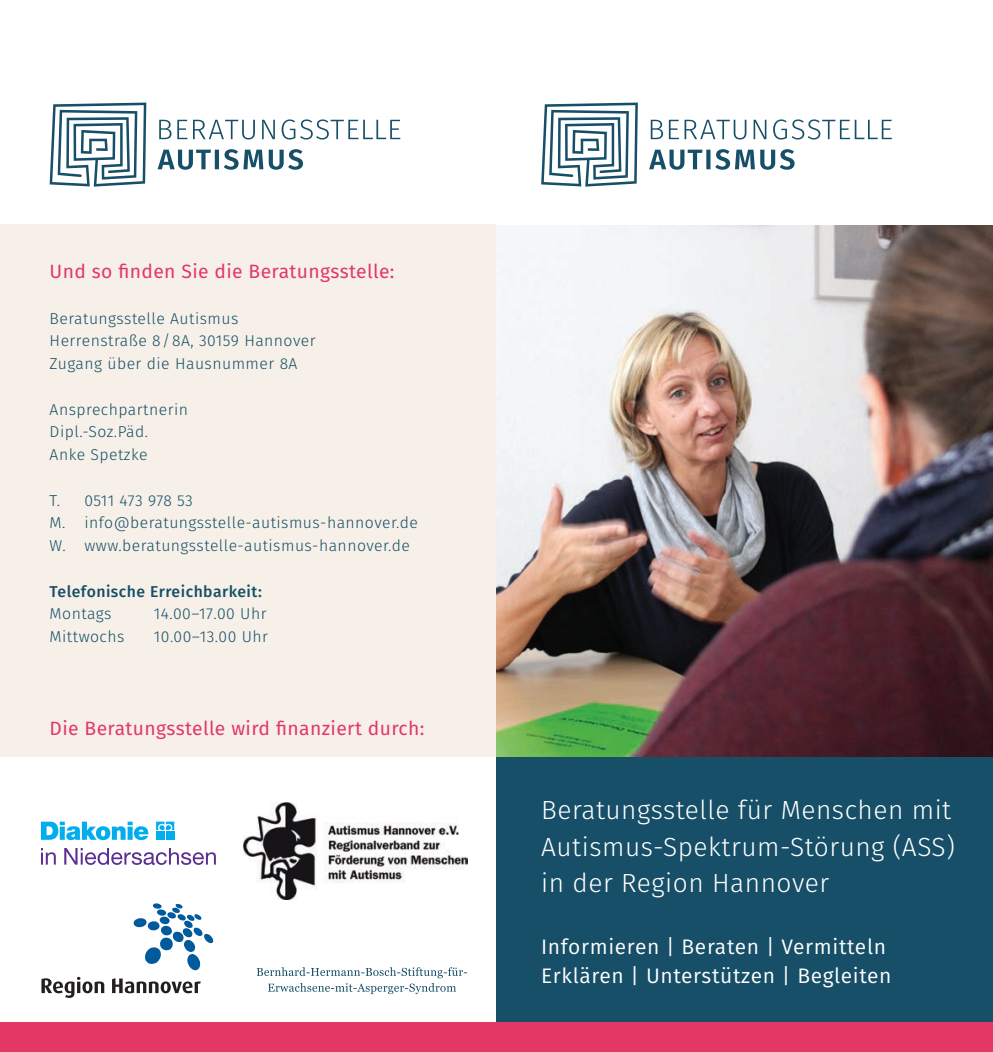
<style>
.page{position:relative;width:993px;height:1052px;background:#fff}
.page>*{position:absolute;margin:0;border:0;box-sizing:border-box;transform-origin:0 0}
.t1{font:300 26.25px/36.8px "Fira Sans";letter-spacing:.02em;color:#fff}
.t2{font:21px/29.8px "Fira Sans";letter-spacing:.03em;color:#fff}
.t3{font:19.25px "Fira Sans";letter-spacing:.02em;color:#e33866}
.t4{font:300 15.75px/22.8px "Fira Sans";letter-spacing:.03em;color:#164f67}
.t5{font:500 15.75px "Fira Sans";letter-spacing:.03em;color:#164f67}
</style>
<div class="page">
<div style="left:0;top:224px;width:496px;height:532px;background:#f6f0e8"></div>
<div style="left:496px;top:756px;width:496px;height:296px;background:#164f67"></div>
<svg style="left:41px;top:977px;width:63px;height:21px"></svg>
<svg style="left:112px;top:978px;width:89px;height:15px"></svg>
<svg style="left:133px;top:903px;width:80px;height:67px"></svg>
<svg style="left:41px;top:821px;width:107px;height:19px"></svg>
<svg style="left:156px;top:821px;width:18px;height:9px"></svg>
<div style="left:156px;top:831px;width:8px;height:9px;background:#00aeef"></div>
<div style="left:166px;top:831px;width:8px;height:9px;background:#00aeef"></div>
<svg style="left:41px;top:848px;width:175px;height:17px"></svg>
<div style="left:0;top:1022px;width:992px;height:30px;background:#e33866"></div>
<svg style="left:159px;top:119px;width:241px;height:20px"></svg>
<svg style="left:157px;top:149px;width:146px;height:21px"></svg>
<svg style="left:50px;top:103px;width:96px;height:84px"></svg>
<svg style="left:257px;top:967px;width:210px;height:27px"></svg>
<img style="left:243px;top:802px;width:224px;height:97px">
<img style="left:496px;top:225px;width:496px;height:531px">
<svg style="left:650px;top:119px;width:241px;height:20px"></svg>
<svg style="left:649px;top:149px;width:145px;height:21px"></svg>
<svg style="left:541px;top:103px;width:96px;height:84px"></svg>
<p class="t3" style="left:50px;top:257px;width:346px">Und so finden Sie die Beratungsstelle:</p>
<p class="t4" style="left:50px;top:307px;width:267px">Beratungsstelle Autismus<br>Herrenstraße 8 / 8A, 30159 Hannover<br>Zugang über die Hausnummer 8A</p>
<p class="t4" style="left:50px;top:398px;width:140px">Ansprechpartnerin<br>Dipl.-Soz.Päd.<br>Anke Spetzke</p>
<p class="t4" style="left:50px;top:489px;width:370px">T. 0511 473 978 53<br>M. info@beratungsstelle-autismus-hannover.de<br>W. www.beratungsstelle-autismus-hannover.de</p>
<p class="t5" style="left:50px;top:578px;width:213px">Telefonische Erreichbarkeit:</p>
<p class="t4" style="left:50px;top:602px;width:63px">Montags</p>
<p class="t4" style="left:154px;top:602px;width:114px">14.00–17.00 Uhr</p>
<p class="t4" style="left:50px;top:625px;width:76px">Mittwochs</p>
<p class="t4" style="left:154px;top:625px;width:115px">10.00–13.00 Uhr</p>
<p class="t3" style="left:50px;top:714px;width:376px">Die Beratungsstelle wird finanziert durch:</p>
<h1 class="t1" style="left:541px;top:791px;width:415px">Beratungsstelle für Menschen mit<br>Autismus-Spektrum-Störung (ASS) in der Region Hannover</h1>
<h2 class="t2" style="left:541px;top:931px;width:352px">Informieren | Beraten | Vermitteln<br>Erklären | Unterstützen | Begleiten</h2>
</div>
